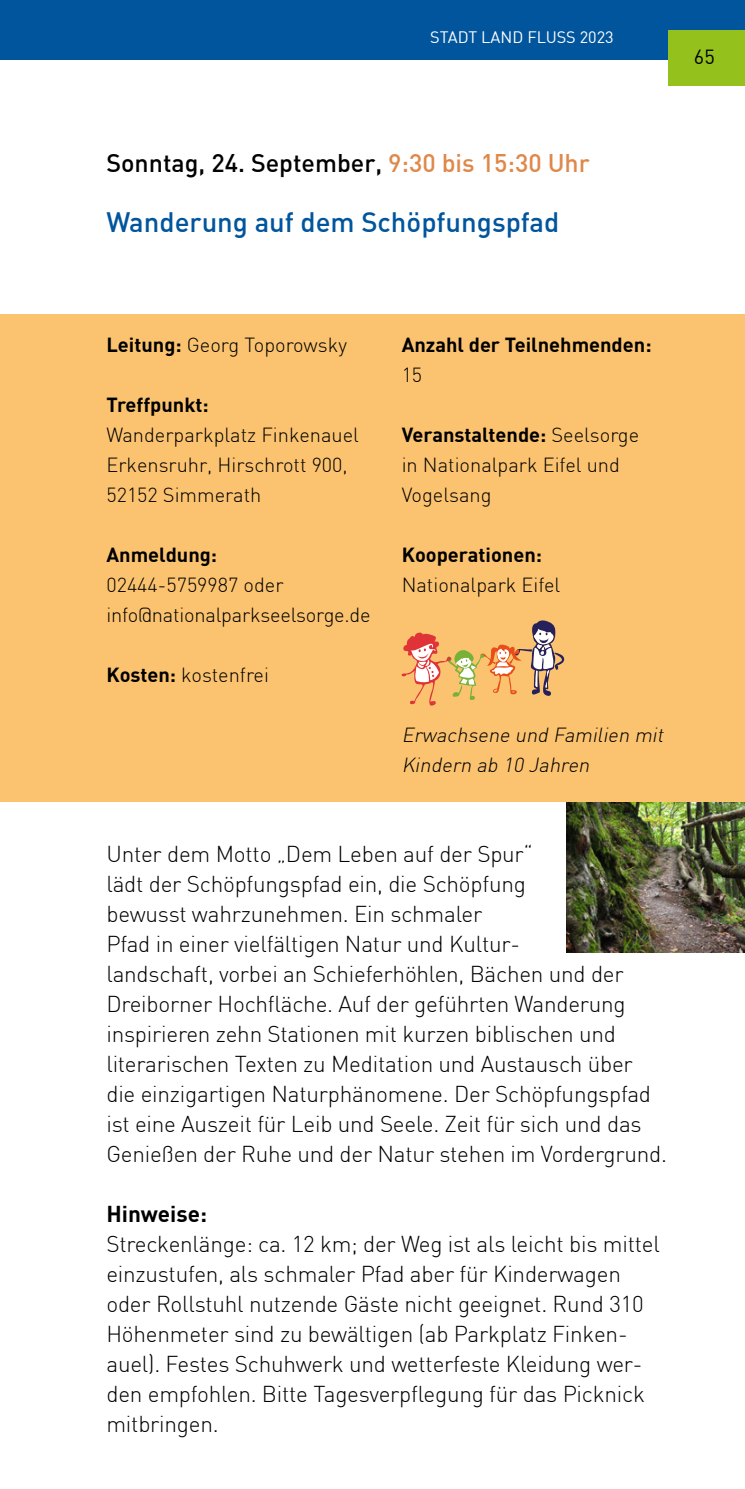
<style>
.page{position:relative;width:745px;height:1489px;background:#fff}
.page>*{position:absolute;margin:0;border:0;box-sizing:border-box;transform-origin:0 0}
.t1{font:500 27.5px "DIN";color:#00559d}
.t2{font:500 25px "DIN";color:#000}
.t3{font:300 22.5px/30px "DIN";letter-spacing:-.01em;color:#000}
.t4{font:700 22.5px "DIN";color:#000}
.t5{font:300 20px/30px "DIN";color:#000}
.t6{font:italic 300 20px/30px "DIN";color:#000}
.t7{font:700 20px/30px "DIN";color:#000}
.t8{font:20px "DIN";color:#000}
.t9{font:16.25px "DIN";color:#fff}
.s1{color:#df884a}
.s2{font-weight:700}
.s3{font-weight:300}
</style>
<div class="page">
<div style="left:0;top:0;width:744px;height:60px;background:#00559d"></div>
<div style="left:668px;top:30px;width:76px;height:56px;background:#94c11c"></div>
<div style="left:0;top:315px;width:744px;height:487px;background:#fbc36f"></div>
<svg style="left:401px;top:620px;width:163px;height:85px"></svg>
<img style="left:566px;top:802px;width:178px;height:150px">
<p class="t9" style="left:430px;top:27px;width:185px">STADT LAND FLUSS 2023</p>
<h2 class="t2" style="left:106px;top:147px;width:484px">Sonntag, 24. September, <span class="s1">9:30 bis 15:30 Uhr</span></h2>
<h2 class="t1" style="left:106px;top:204px;width:454px">Wanderung auf dem Schöpfungspfad</h2>
<p class="t8" style="left:693px;top:44px;width:22px">65</p>
<p class="t5" style="left:106px;top:329px;width:242px"><span class="s2">Leitung:</span> Georg Toporowsky</p>
<p class="t5" style="left:106px;top:389px;width:254px"><span class="s2">Treffpunkt:<br></span>Wanderparkplatz Finkenauel<br>Erkensruhr, Hirschrott 900,<br>52152 Simmerath</p>
<p class="t5" style="left:106px;top:539px;width:265px"><span class="s2">Anmeldung:<br></span>02444-5759987 oder info@nationalparkseelsorge.de</p>
<p class="t5" style="left:106px;top:659px;width:164px"><span class="s2">Kosten:</span> kostenfrei</p>
<p class="t7" style="left:401px;top:329px;width:251px">Anzahl der Teilnehmenden:<br><span class="s3">15</span></p>
<p class="t5" style="left:401px;top:419px;width:239px"><span class="s2">Veranstaltende:</span> Seelsorge in Nationalpark Eifel und<br>Vogelsang</p>
<p class="t5" style="left:401px;top:539px;width:160px"><span class="s2">Kooperationen:<br></span>Nationalpark Eifel</p>
<p class="t6" style="left:401px;top:719px;width:267px">Erwachsene und Familien mit<br>Kindern ab 10 Jahren</p>
<p class="t3" style="left:106px;top:838px;width:561px">Unter dem Motto „Dem Leben auf der Spur“<br>lädt der Schöpfungspfad ein, die Schöpfung<br>bewusst wahrzunehmen. Ein schmaler<br>Pfad in einer vielfältigen Natur und Kultur-<br>landschaft, vorbei an Schieferhöhlen, Bächen und der Dreiborner Hochfläche. Auf der geführten Wanderung inspirieren zehn Stationen mit kurzen biblischen und literarischen Texten zu Meditation und Austausch über die einzigartigen Naturphänomene. Der Schöpfungspfad ist eine Auszeit für Leib und Seele. Zeit für sich und das Genießen der Ruhe und der Natur stehen im Vordergrund.</p>
<h3 class="t4" style="left:106px;top:1199px;width:102px">Hinweise:</h3>
<p class="t3" style="left:106px;top:1228px;width:554px">Streckenlänge: ca. 12 km; der Weg ist als leicht bis mittel einzustufen, als schmaler Pfad aber für Kinderwagen oder Rollstuhl nutzende Gäste nicht geeignet. Rund 310<br>Höhenmeter sind zu bewältigen (ab Parkplatz Finken&shy;auel). Festes Schuhwerk und wetterfeste Kleidung wer&shy;den empfohlen. Bitte Tagesverpflegung für das Picknick mitbringen.</p>
</div>
